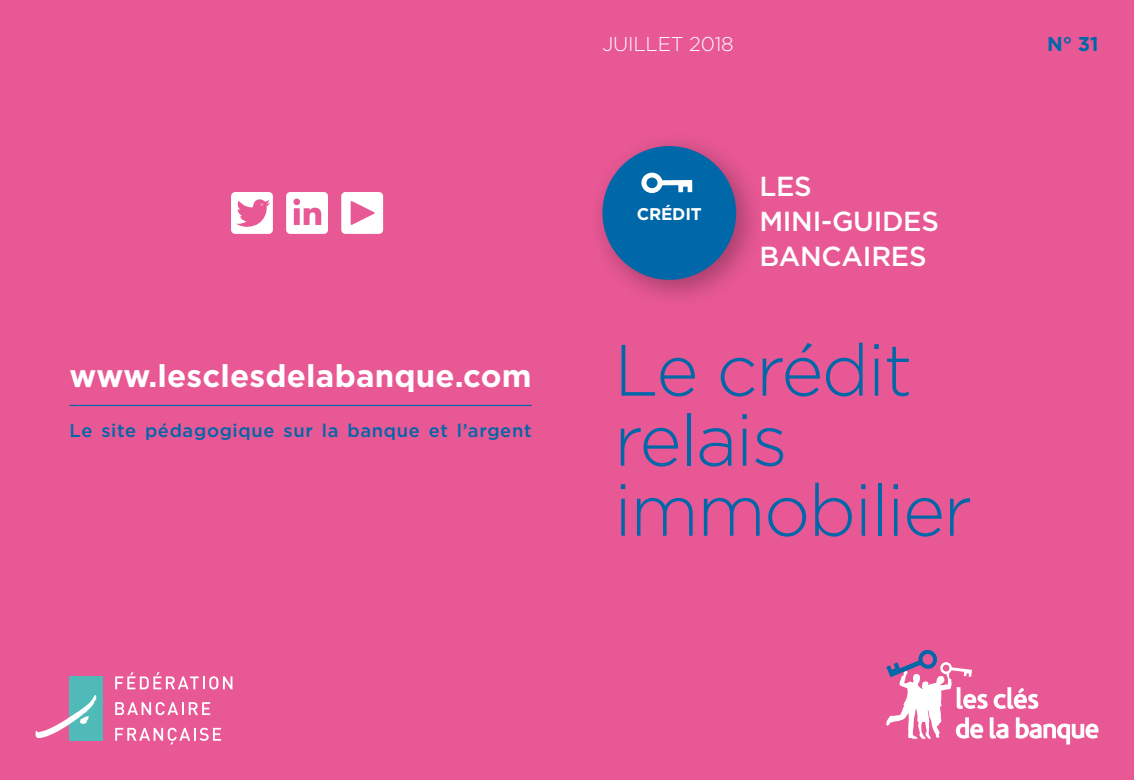
<style>
.page{position:relative;width:1134px;height:780px;background:#e85895}
.page>*{position:absolute;margin:0;border:0;box-sizing:border-box;transform-origin:0 0}
.H1_-_Titre{font:300 72.5px/70px "Gotham";letter-spacing:-.025em;color:#0067a8}
.URL{font:700 31.25px "Gotham";letter-spacing:.005em;color:#fff}
.H3_-_MG{font:500 27.5px "Gotham";letter-spacing:-.01em;color:#fff}
.date_de_parution{font:300 20px "Gotham";letter-spacing:-.01em;color:#fff}
.Guide_numéro{font:700 20px "Gotham";color:#0067a8}
.Site_pedago{font:500 18.25px "Gotham";letter-spacing:.035em;color:#0067a8}
.H3_-_théme{font:700 17px "Gotham";letter-spacing:-.01em;color:#fff}
</style>
<div class="page">
<svg style="left:886px;top:649px;width:212px;height:95px"></svg>
<div style="left:585px;top:129px;width:180px;height:180px;background:#000;opacity:.3"></div>
<div style="left:602px;top:146px;width:134px;height:134px;background:#0067a8;border-radius:50%"></div>
<svg style="left:641px;top:173px;width:51px;height:20px"></svg>
<hr style="left:70px;top:405px;width:461px;height:1px;background:#0067a8">
<svg style="left:115px;top:672px;width:117px;height:17px"></svg>
<svg style="left:115px;top:702px;width:95px;height:13px"></svg>
<svg style="left:115px;top:727px;width:106px;height:17px"></svg>
<div style="left:70px;top:676px;width:33px;height:64px;background:#50bab9"></div>
<svg style="left:35px;top:695px;width:62px;height:43px"></svg>
<svg style="left:231px;top:192px;width:42px;height:42px"></svg>
<svg style="left:286px;top:192px;width:42px;height:42px"></svg>
<svg style="left:341px;top:192px;width:42px;height:42px"></svg>
<p class="URL" style="left:70px;top:355px;width:463px">www.lesclesdelabanque.com</p>
<p class="Site_pedago" style="left:70px;top:418px;width:463px">Le site pédagogique sur la banque et l’argent</p>
<p class="date_de_parution" style="left:602px;top:32px;width:133px">JUILLET 2018</p>
<h3 class="H3_-_théme" style="left:637px;top:202px;width:67px">CRÉDIT</h3>
<h3 class="H3_-_MG" style="left:759px;top:169px;width:54px">LES</h3>
<h3 class="H3_-_MG" style="left:759px;top:203px;width:181px">MINI-GUIDES</h3>
<h3 class="H3_-_MG" style="left:759px;top:238px;width:169px">BANCAIRES</h3>
<h1 class="H1_-_Titre" style="left:614px;top:333px;width:360px">Le crédit relais immobilier</h1>
<p class="Guide_numéro" style="left:1047px;top:31px;width:53px">N° 31</p>
</div>
